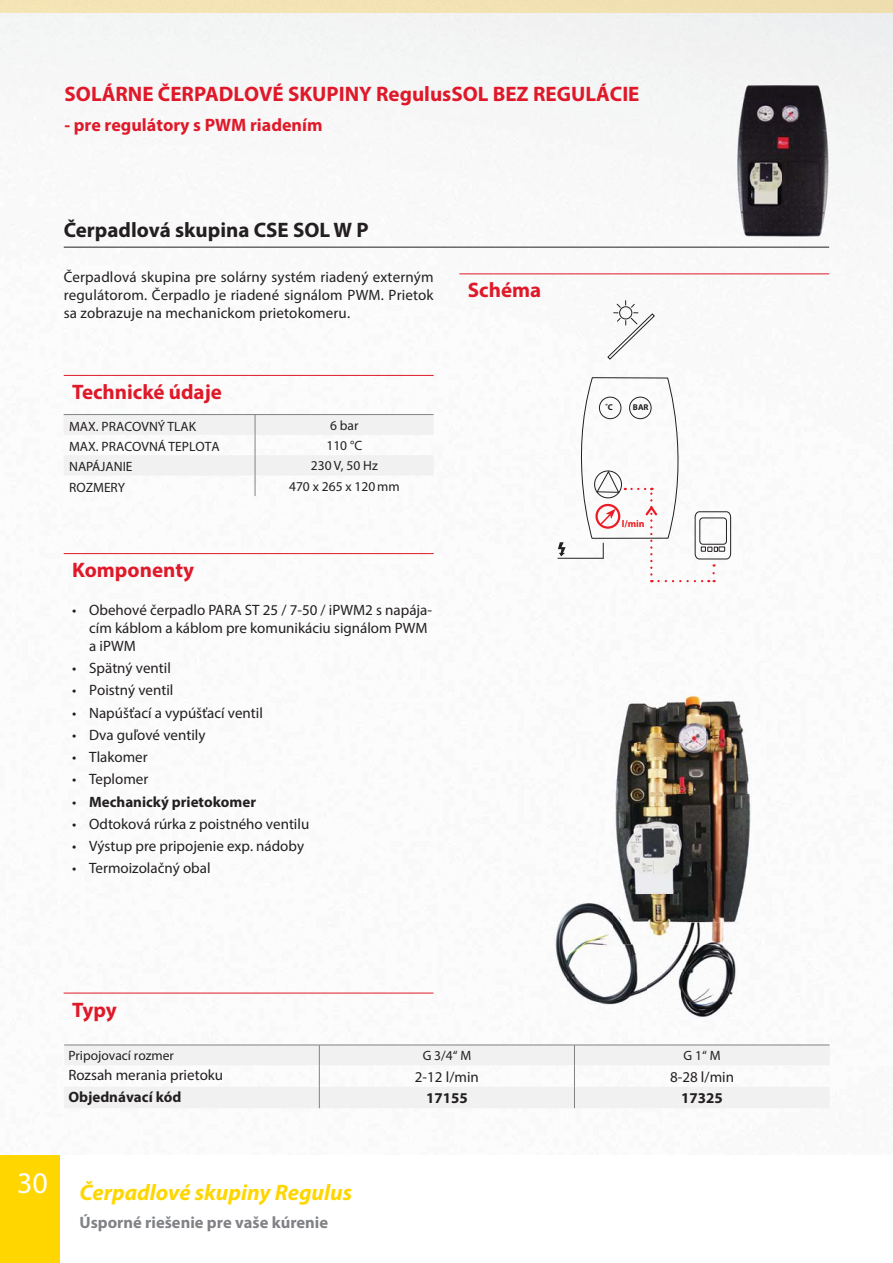
<style>
.page{position:relative;width:893px;height:1263px;background:#fff}
.page>*{position:absolute;margin:0;border:0;box-sizing:border-box;transform-origin:0 0}
.t1{font:italic 700 22.5px "Myriad Pro";color:#ffd600}
.t2{font:700 21px "Myriad Pro";color:#df1929}
.t3{font:700 21px "Myriad Pro";color:#231f20}
.t4{font:700 18px "Myriad Pro";color:#df1929}
.t5{font:700 16.5px "Myriad Pro";color:#808285}
.t6{font:15px/18px "Myriad Pro";color:#231f20;text-align:justify}
.t7{font:700 15px "Myriad Pro";color:#231f20}
.t8{font:13.5px/20.1px "Myriad Pro";color:#231f20;text-align:center}
.t9{font:700 9.9px "Myriad Pro";color:#ed1c24}
.t10{font:700 8.4px "Myriad Pro";color:#231f20}
.s1{font-weight:400}
</style>
<div class="page">
<img style="left:1px;top:13px;width:892px;height:1096px">
<div style="left:0;top:1155px;width:60px;height:108px;background:#ffd600"></div>
<hr style="left:64px;top:247px;width:765px;height:1px;background:#231f20">
<hr style="left:459px;top:273px;width:370px;height:1px;background:#df1929">
<hr style="left:64px;top:553px;width:370px;height:1px;background:#df1929">
<hr style="left:64px;top:993px;width:369px;height:1px;background:#df1929">
<hr style="left:64px;top:375px;width:370px;height:1px;background:#df1929">
<hr style="left:64px;top:414px;width:370px;height:1px;background:#808285">
<div style="left:64px;top:415px;width:370px;height:81px;background:#f4f4f5"></div>
<svg style="left:64px;top:1046px;width:766px;height:62px;fill:#f1f1f2"></svg>
<svg style="left:319px;top:1046px;width:1px;height:62px"></svg>
<svg style="left:574px;top:1046px;width:1px;height:62px"></svg>
<hr style="left:64px;top:1045px;width:766px;height:1px;background:#808285">
<img style="left:735px;top:85px;width:94px;height:152px">
<img style="left:555px;top:901px;width:92px;height:118px">
<img style="left:647px;top:944px;width:93px;height:75px">
<img style="left:613px;top:694px;width:140px;height:250px">
<img style="left:613px;top:908px;width:125px;height:36px">
<svg style="left:658px;top:580px;width:57px;height:2px"></svg>
<svg style="left:607px;top:301px;width:48px;height:59px"></svg>
<svg style="left:558px;top:377px;width:173px;height:197px"></svg>
<h2 class="t2" style="left:65px;top:86px;width:576px">SOLÁRNE ČERPADLOVÉ SKUPINY RegulusSOL BEZ REGULÁCIE</h2>
<p class="t4" style="left:64px;top:118px;width:260px">- pre regulátory s PWM riadením</p>
<h2 class="t3" style="left:64px;top:222px;width:307px">Čerpadlová skupina CSE SOL W P</h2>
<p class="t6" style="left:64px;top:269px;width:371px">Čerpadlová skupina pre solárny systém riadený externým regulátorom. Čerpadlo je riadené signálom PWM. Prietok sa zobrazuje na mechanickom prietokomeru.</p>
<h2 class="t2" style="left:72px;top:384px;width:151px">Technické údaje</h2>
<p class="t8" style="left:69px;top:418px;width:152px;text-align:left">MAX. PRACOVNÝ TLAK<br>MAX. PRACOVNÁ TEPLOTA<br>NAPÁJANIE<br>ROZMERY</p>
<h2 class="t2" style="left:72px;top:562px;width:123px">Komponenty</h2>
<p class="t8" style="left:311px;top:416px;width:69px">6 bar<br>110 °C<br>230 V, 50 Hz</p>
<p class="t8" style="left:289px;top:478px;width:112px">470 x 265 x 120 mm</p>
<p class="t6" style="left:89px;top:602px;width:344px;text-align:left;text-indent:-17px">• Obehové čerpadlo PARA ST 25 / 7-50 / iPWM2 s napája&shy;cím káblom a káblom pre komunikáciu signálom PWM a iPWM</p>
<p class="t6" style="left:72px;top:660px;width:100px">• Spätný ventil</p>
<p class="t6" style="left:72px;top:683px;width:103px">• Poistný ventil</p>
<p class="t6" style="left:72px;top:705px;width:192px">• Napúšťací a vypúšťací ventil</p>
<p class="t6" style="left:72px;top:727px;width:135px">• Dva guľové ventily</p>
<p class="t6" style="left:72px;top:749px;width:77px">• Tlakomer</p>
<p class="t6" style="left:72px;top:772px;width:78px">• Teplomer</p>
<p class="t7" style="left:72px;top:796px;width:185px"><span class="s1">•</span> Mechanický prietokomer</p>
<p class="t6" style="left:72px;top:816px;width:239px">• Odtoková rúrka z poistného ventilu</p>
<p class="t6" style="left:72px;top:838px;width:233px">• Výstup pre pripojenie exp. nádoby</p>
<p class="t6" style="left:72px;top:861px;width:140px">• Termoizolačný obal</p>
<h2 class="t2" style="left:468px;top:282px;width:75px">Schéma</h2>
<h2 class="t2" style="left:72px;top:1001px;width:46px">Typy</h2>
<p class="t10" style="left:605px;top:404px;width:9px">˚C</p>
<p class="t10" style="left:633px;top:404px;width:17px">BAR</p>
<p class="t9" style="left:622px;top:520px;width:25px">l/min</p>
<p class="t8" style="left:68px;top:1046px;width:107px">Pripojovací rozmer</p>
<p class="t6" style="left:68px;top:1068px;width:156px">Rozsah merania prietoku</p>
<p class="t7" style="left:68px;top:1091px;width:115px">Objednávací kód</p>
<p class="t7" style="left:426px;top:1092px;width:43px">17155</p>
<p class="t7" style="left:681px;top:1092px;width:43px">17325</p>
<p class="t8" style="left:423px;top:1047px;width:50px">G 3/4“ M</p>
<p class="t8" style="left:684px;top:1047px;width:38px">G 1“ M</p>
<p class="t6" style="left:415px;top:1069px;width:65px">2-12 l/min</p>
<p class="t6" style="left:670px;top:1069px;width:65px">8-28 l/min</p>
<h1 class="t1" style="left:17px;top:1183px;width:337px"><sup>30</sup> Čerpadlové skupiny Regulus</h1>
<p class="t5" style="left:80px;top:1216px;width:250px">Úsporné riešenie pre vaše kúrenie</p>
</div>
